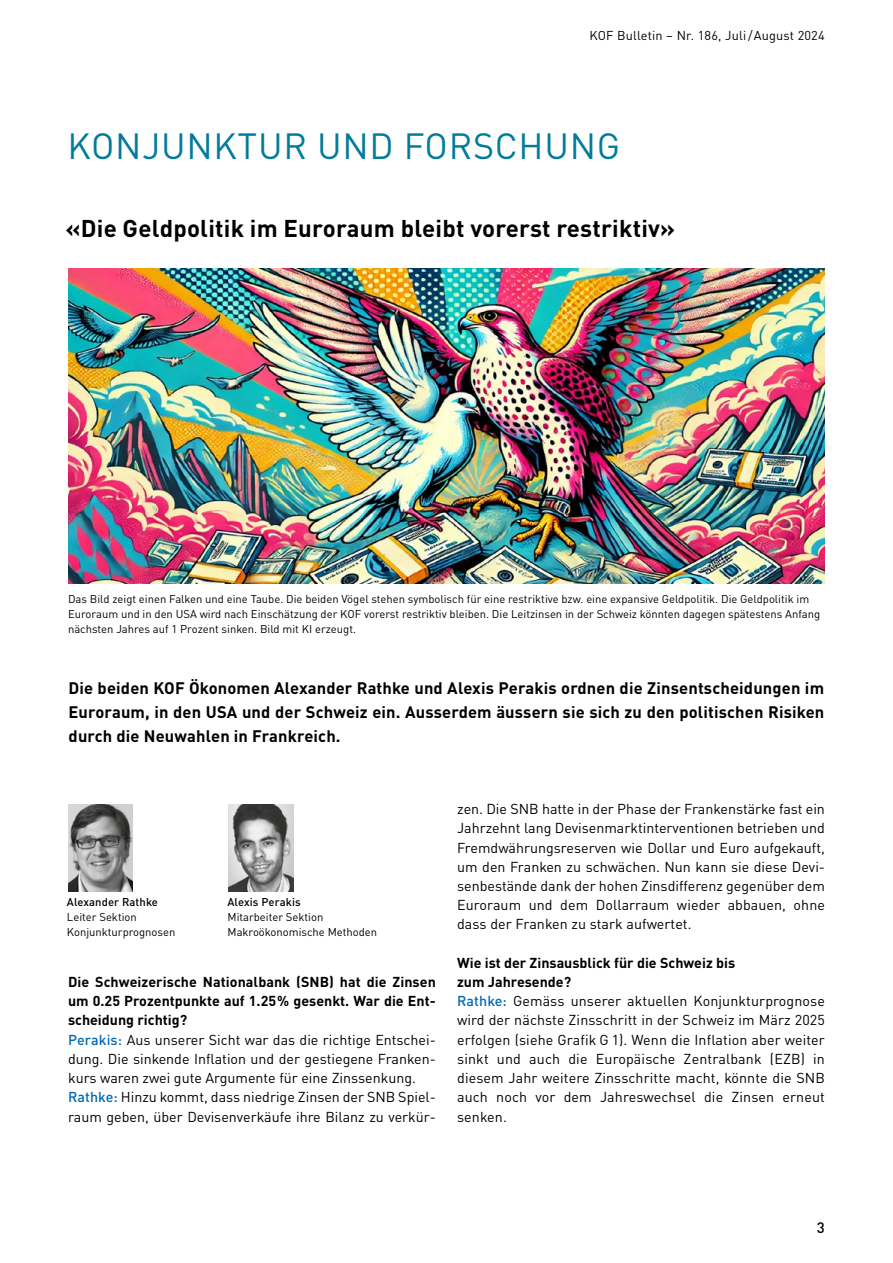
<style>
.page{position:relative;width:893px;height:1263px;background:#fff}
.page>*{position:absolute;margin:0;border:0;box-sizing:border-box;transform-origin:0 0}
.Kapiteltitel_24_blau{font:36px "DIN Pro";letter-spacing:.02em;color:#007b99}
.Titel_Thema_1_Spalte{font:700 24px "DIN Pro";letter-spacing:.01em;color:#000}
.Lead_Bulletin_1_Spalte{font:700 16.5px/24px "DIN Pro";letter-spacing:.01em;color:#000;text-align:justify}
.t1{font:500 15px "DIN Pro";color:#000}
._06-lauftext{font:14.25px/19.2px "DIN Pro";color:#000;text-align:justify}
._06-lauftext-2{font:700 14.25px/19.2px "DIN Pro";color:#000;text-align:justify}
.t2{font:12.75px "DIN Pro";letter-spacing:.01em;color:#000}
.Autor_Ökonomenstimme{font:11.25px/15px "DIN Pro";color:#000}
.s1{font-weight:500}
.s2{font-weight:500;color:#0069b4}
</style>
<div class="page">
<img style="left:68px;top:268px;width:757px;height:315px">
<img style="left:68px;top:805px;width:65px;height:86px">
<img style="left:229px;top:805px;width:64px;height:86px">
<p class="t2" style="left:589px;top:25px;width:237px">KOF Bulletin – Nr. 186, Juli /August 2024</p>
<p class="Kapiteltitel_24_blau" style="left:67px;top:118px;width:554px">KONJUNKTUR UND FORSCHUNG</p>
<p class="Titel_Thema_1_Spalte" style="left:66px;top:208px;width:611px">«Die Geldpolitik im Euroraum bleibt vorerst restriktiv»</p>
<p class="Autor_Ökonomenstimme" style="left:68px;top:590px;width:754px">Das Bild zeigt einen Falken und eine Taube. Die beiden Vögel stehen symbolisch für eine restriktive bzw. eine expansive Geldpolitik. Die Geldpolitik im<br>Euroraum und in den USA wird nach Einschätzung der KOF vorerst restriktiv bleiben. Die Leitzinsen in der Schweiz könnten dagegen spätestens Anfang nächsten Jahres auf 1 Prozent sinken. Bild mit KI erzeugt.</p>
<p class="Lead_Bulletin_1_Spalte" style="left:68px;top:674px;width:757px">Die beiden KOF Ökonomen Alexander Rathke und Alexis Perakis ordnen die Zinsentscheidungen im Euroraum, in den USA und der Schweiz ein. Ausserdem äussern sie sich zu den politischen Risiken durch die Neuwahlen in Frankreich.</p>
<p class="Autor_Ökonomenstimme" style="left:67px;top:893px;width:110px"><span class="s1">Alexander Rathke<br></span>Leiter Sektion<br>Konjunkturprognosen</p>
<p class="Autor_Ökonomenstimme" style="left:227px;top:893px;width:151px"><span class="s1">Alexis Perakis<br></span>Mitarbeiter Sektion<br>Makroökonomische Methoden</p>
<p class="_06-lauftext-2" style="left:68px;top:970px;width:369px">Die Schweizerische Nationalbank (SNB) hat die Zinsen um 0.25 Prozentpunkte auf 1.25% gesenkt. War die Ent&shy;scheidung richtig?</p>
<p class="_06-lauftext" style="left:68px;top:1028px;width:369px"><span class="s2">Perakis:</span> Aus unserer Sicht war das die richtige Entschei&shy;dung. Die sinkende Inflation und der gestiegene Franken&shy;kurs waren zwei gute Argumente für eine Zinssenkung.</p>
<p class="_06-lauftext" style="left:68px;top:1086px;width:369px"><span class="s2">Rathke:</span> Hinzu kommt, dass niedrige Zinsen der SNB Spiel&shy;raum geben, über Devisenverkäufe ihre Bilanz zu verkür-</p>
<p class="_06-lauftext" style="left:457px;top:798px;width:369px">zen. Die SNB hatte in der Phase der Frankenstärke fast ein Jahrzehnt lang Devisenmarktinterventionen betrieben und Fremdwährungsreserven wie Dollar und Euro aufgekauft, um den Franken zu schwächen. Nun kann sie diese Devi&shy;senbestände dank der hohen Zinsdifferenz gegenüber dem Euroraum und dem Dollarraum wieder abbauen, ohne dass der Franken zu stark aufwertet.</p>
<p class="_06-lauftext-2" style="left:457px;top:951px;width:280px">Wie ist der Zinsausblick für die Schweiz bis zum Jahresende?</p>
<p class="_06-lauftext" style="left:457px;top:990px;width:369px"><span class="s2">Rathke:</span> Gemäss unserer aktuellen Konjunkturprognose wird der nächste Zinsschritt in der Schweiz im März 2025 erfolgen (siehe Grafik G 1). Wenn die Inflation aber weiter sinkt und auch die Europäische Zentralbank (EZB) in diesem Jahr weitere Zinsschritte macht, könnte die SNB auch noch vor dem Jahreswechsel die Zinsen erneut senken.</p>
<p class="t1" style="left:817px;top:1215px;width:9px">3</p>
</div>
